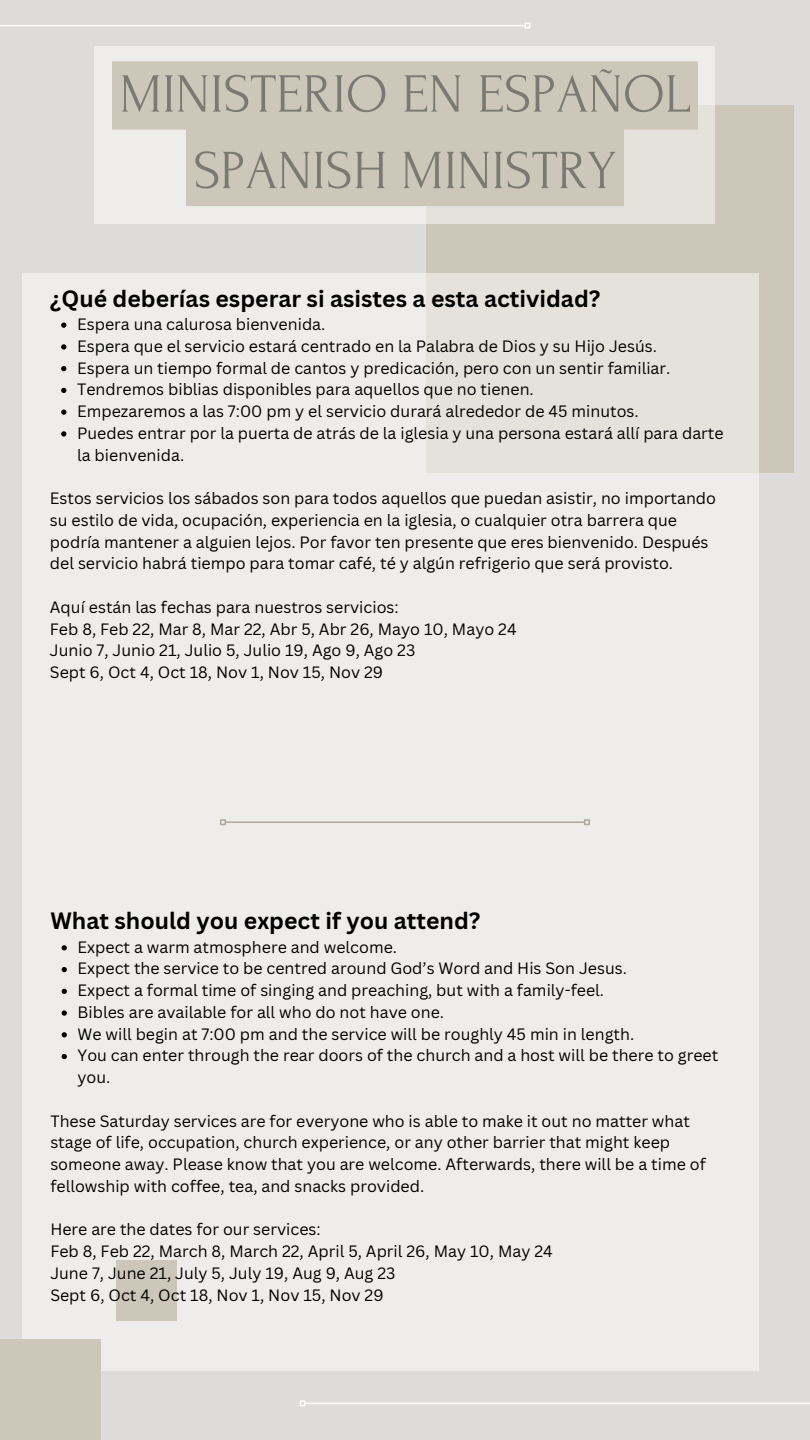
<style>
.page{position:relative;width:810px;height:1440px;background:#dedcdb}
.page>*{position:absolute;margin:0;border:0;box-sizing:border-box;transform-origin:0 0}
.t1{font:55px/76.5px "Forum";color:#7b7973;text-align:center}
.t2{font:700 23px "Canva Sans";color:#000}
.t3{font:16px/21.8px "Canva Sans";color:#000}
</style>
<div class="page">
<div style="left:427px;top:106px;width:367px;height:367px;background:#cdc7b9"></div>
<div style="left:22px;top:273px;width:737px;height:1097px;background:linear-gradient(to bottom,#ebeae7,#efeeee)"></div>
<div style="left:94px;top:46px;width:621px;height:178px;background:linear-gradient(to right,#efefef,#e8e5e0)"></div>
<div style="left:0;top:1339px;width:101px;height:101px;background:#cdc7b9"></div>
<div style="left:117px;top:1260px;width:60px;height:60px;background:#cdc7b9"></div>
<svg style="left:112px;top:61px;width:586px;height:145px;fill:#cdc7b9"></svg>
<hr style="left:226px;top:822px;width:358px;height:1px;background:#afa898">
<svg style="left:220px;top:819px;width:6px;height:6px"></svg>
<svg style="left:584px;top:819px;width:6px;height:6px"></svg>
<hr style="left:0;top:25px;width:525px;height:1px;background:#fff">
<svg style="left:525px;top:23px;width:6px;height:6px"></svg>
<hr style="left:305px;top:1403px;width:505px;height:1px;background:#fff">
<svg style="left:300px;top:1400px;width:6px;height:6px"></svg>
<svg style="left:61px;top:323px;width:5px;height:5px"></svg>
<svg style="left:61px;top:344px;width:5px;height:6px"></svg>
<svg style="left:61px;top:366px;width:5px;height:5px"></svg>
<svg style="left:61px;top:388px;width:5px;height:5px"></svg>
<svg style="left:61px;top:410px;width:5px;height:5px"></svg>
<svg style="left:61px;top:431px;width:5px;height:6px"></svg>
<svg style="left:62px;top:945px;width:5px;height:5px"></svg>
<svg style="left:62px;top:967px;width:5px;height:5px"></svg>
<svg style="left:62px;top:989px;width:5px;height:5px"></svg>
<svg style="left:62px;top:1010px;width:5px;height:6px"></svg>
<svg style="left:62px;top:1032px;width:5px;height:5px"></svg>
<svg style="left:62px;top:1054px;width:5px;height:5px"></svg>
<p class="t1" style="left:120px;top:57px;width:572px">MINISTERIO EN ESPAÑOL<br>SPANISH MINISTRY</p>
<p class="t2" style="left:50px;top:282px;width:552px">¿Qué deberías esperar si asistes a esta actividad?</p>
<h1 class="t3" style="left:77px;top:313px;width:250px">Espera una calurosa bienvenida.</h1>
<p class="t3" style="left:77px;top:335px;width:581px">Espera que el servicio estará centrado en la Palabra de Dios y su Hijo Jesús.</p>
<h2 class="t3" style="left:77px;top:356px;width:595px">Espera un tiempo formal de cantos y predicación, pero con un sentir familiar.</h2>
<p class="t3" style="left:77px;top:378px;width:458px">Tendremos biblias disponibles para aquellos que no tienen.</p>
<p class="t3" style="left:77px;top:400px;width:563px">Empezaremos a las 7:00 pm y el servicio durará alrededor de 45 minutos.</p>
<p class="t3" style="left:77px;top:422px;width:648px">Puedes entrar por la puerta de atrás de la iglesia y una persona estará allí para darte la bienvenida.</p>
<p class="t3" style="left:50px;top:487px;width:668px">Estos servicios los sábados son para todos aquellos que puedan asistir, no importando su estilo de vida, ocupación, experiencia en la iglesia, o cualquier otra barrera que podría mantener a alguien lejos. Por favor ten presente que eres bienvenido. Después del servicio habrá tiempo para tomar café, té y algún refrigerio que será provisto.</p>
<p class="t3" style="left:50px;top:596px;width:350px">Aquí están las fechas para nuestros servicios:</p>
<p class="t3" style="left:50px;top:617px;width:468px">Feb 8, Feb 22, Mar 8, Mar 22, Abr 5, Abr 26, Mayo 10, Mayo 24</p>
<p class="t3" style="left:50px;top:639px;width:367px">Junio 7, Junio 21, Julio 5, Julio 19, Ago 9, Ago 23</p>
<p class="t3" style="left:50px;top:661px;width:335px">Sept 6, Oct 4, Oct 18, Nov 1, Nov 15, Nov 29</p>
<p class="t2" style="left:50px;top:905px;width:432px">What should you expect if you attend?</p>
<p class="t3" style="left:78px;top:936px;width:321px">Expect a warm atmosphere and welcome.</p>
<p class="t3" style="left:78px;top:957px;width:551px">Expect the service to be centred around God’s Word and His Son Jesus.</p>
<p class="t3" style="left:78px;top:979px;width:528px">Expect a formal time of singing and preaching, but with a family-feel.</p>
<h2 class="t3" style="left:78px;top:1001px;width:368px">Bibles are available for all who do not have one.</h2>
<p class="t3" style="left:78px;top:1023px;width:558px">We will begin at 7:00 pm and the service will be roughly 45 min in length.</p>
<p class="t3" style="left:78px;top:1044px;width:642px">You can enter through the rear doors of the church and a host will be there to greet you.</p>
<p class="t3" style="left:50px;top:1110px;width:657px">These Saturday services are for everyone who is able to make it out no matter what stage of life, occupation, church experience, or any other barrier that might keep someone away. Please know that you are welcome. Afterwards, there will be a time of fellowship with coffee, tea, and snacks provided.</p>
<p class="t3" style="left:50px;top:1218px;width:272px">Here are the dates for our services:</p>
<p class="t3" style="left:50px;top:1240px;width:504px">Feb 8, Feb 22, March 8, March 22, April 5, April 26, May 10, May 24</p>
<p class="t3" style="left:50px;top:1262px;width:347px">June 7, June 21, July 5, July 19, Aug 9, Aug 23</p>
<p class="t3" style="left:50px;top:1284px;width:335px">Sept 6, Oct 4, Oct 18, Nov 1, Nov 15, Nov 29</p>
</div>
